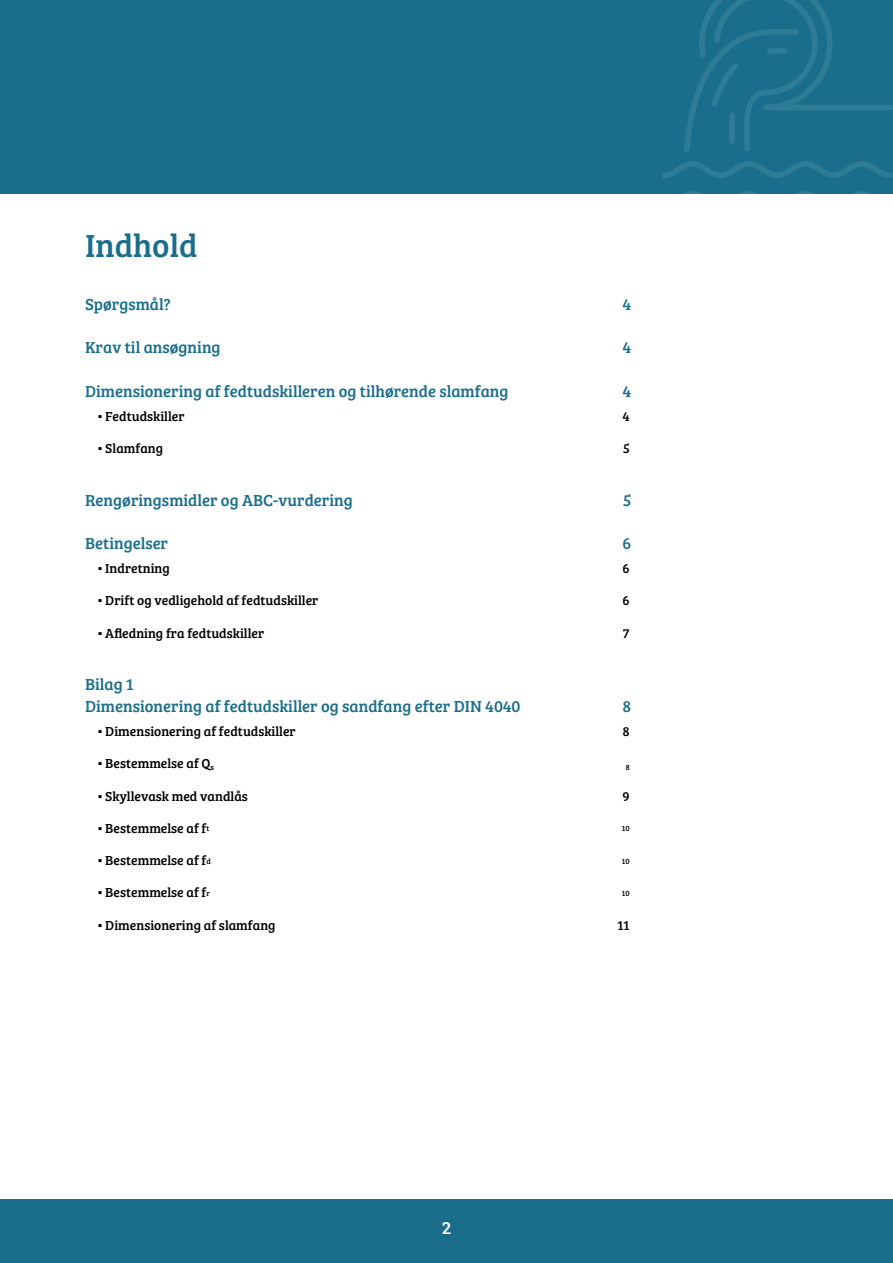
<style>
.page{position:relative;width:893px;height:1263px;background:#fff}
.page>*{position:absolute;margin:0;border:0;box-sizing:border-box;transform-origin:0 0}
.Underoverskrift{font:33px "Bree Serif";color:#1a6e8c}
.t1{font:18px "Bree Serif";color:#fff}
.t2{font:16.5px/22.5px "Bree Serif";color:#1a6e8c}
.t3{font:13.5px "Bree Serif";color:#000}
.t4{font:7.8px "Bree Serif";color:#000}
.s1{font-family:"Georgia"}
.s2{font-size:7.8px}
</style>
<div class="page">
<div style="left:0;top:0;width:893px;height:193px;background:#1a6e8c"></div>
<svg style="left:661px;top:161px;width:232px;height:17px"></svg>
<svg style="left:686px;top:191px;width:183px;height:2px"></svg>
<svg style="left:684px;top:0;width:209px;height:152px"></svg>
<div style="left:0;top:1199px;width:893px;height:64px;background:#1a6e8c"></div>
<h2 class="Underoverskrift" style="left:85px;top:221px;width:114px">Indhold</h2>
<p class="t2" style="left:85px;top:292px;width:87px">Spørgsmål?</p>
<p class="t2" style="left:622px;top:292px;width:10px">4</p>
<p class="t2" style="left:85px;top:335px;width:137px">Krav til ansøgning</p>
<p class="t2" style="left:622px;top:335px;width:10px">4</p>
<p class="t2" style="left:85px;top:379px;width:425px">Dimensionering af fedtudskilleren og tilhørende slamfang</p>
<p class="t2" style="left:622px;top:379px;width:10px">4</p>
<p class="t3" style="left:98px;top:406px;width:88px"><span class="s1">▪</span> Fedtudskiller</p>
<p class="t3" style="left:622px;top:406px;width:9px">4</p>
<p class="t3" style="left:98px;top:438px;width:67px"><span class="s1">▪</span> Slamfang</p>
<p class="t3" style="left:623px;top:438px;width:8px">5</p>
<p class="t2" style="left:85px;top:487px;width:269px">Rengøringsmidler og ABC-vurdering</p>
<p class="t2" style="left:623px;top:487px;width:10px">5</p>
<p class="t2" style="left:85px;top:531px;width:85px">Betingelser</p>
<p class="t2" style="left:622px;top:531px;width:10px">6</p>
<p class="t3" style="left:98px;top:558px;width:74px"><span class="s1">▪</span> Indretning</p>
<p class="t3" style="left:622px;top:558px;width:9px">6</p>
<p class="t3" style="left:98px;top:590px;width:222px"><span class="s1">▪</span> Drift og vedligehold af fedtudskiller</p>
<p class="t3" style="left:622px;top:590px;width:9px">6</p>
<p class="t3" style="left:98px;top:622px;width:168px"><span class="s1">▪</span> Afledning fra fedtudskiller</p>
<p class="t3" style="left:623px;top:622px;width:8px">7</p>
<p class="t2" style="left:85px;top:672px;width:437px">Bilag 1<br>Dimensionering af fedtudskiller og sandfang efter DIN 4040</p>
<p class="t2" style="left:623px;top:694px;width:10px">8</p>
<p class="t3" style="left:98px;top:721px;width:199px"><span class="s1">▪</span> Dimensionering af fedtudskiller</p>
<p class="t3" style="left:623px;top:721px;width:8px">8</p>
<p class="t3" style="left:98px;top:753px;width:118px"><span class="s1">▪</span> Bestemmelse af Q<sub>s</sub></p>
<p class="t4" style="left:626px;top:761px;width:5px">8</p>
<p class="t3" style="left:98px;top:785px;width:152px"><span class="s1">▪</span> Skyllevask med vandlås</p>
<p class="t3" style="left:622px;top:785px;width:9px">9</p>
<p class="t3" style="left:98px;top:818px;width:113px"><span class="s1">▪</span> Bestemmelse af f<span class="s2">t</span></p>
<p class="t4" style="left:622px;top:823px;width:9px">10</p>
<p class="t3" style="left:98px;top:850px;width:115px"><span class="s1">▪</span> Bestemmelse af f<span class="s2">d</span></p>
<p class="t4" style="left:622px;top:855px;width:9px">10</p>
<p class="t3" style="left:98px;top:882px;width:114px"><span class="s1">▪</span> Bestemmelse af f<span class="s2">r</span></p>
<p class="t4" style="left:622px;top:887px;width:9px">10</p>
<p class="t3" style="left:98px;top:914px;width:179px"><span class="s1">▪</span> Dimensionering af slamfang</p>
<p class="t3" style="left:618px;top:914px;width:13px">11</p>
<h2 class="t1" style="left:442px;top:1214px;width:10px">2</h2>
</div>
